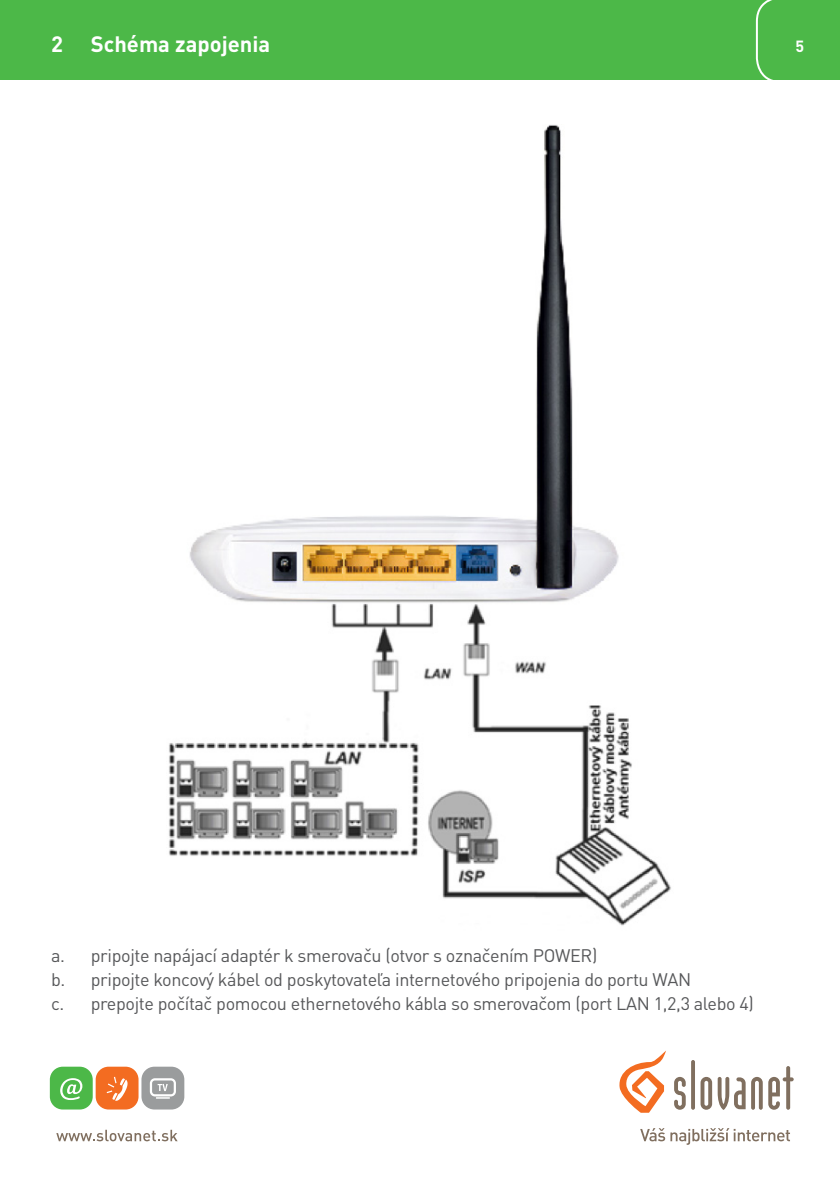
<style>
.page{position:relative;width:840px;height:1191px;background:#fff}
.page>*{position:absolute;margin:0;border:0;box-sizing:border-box;transform-origin:0 0}
.t1{font:700 22px "DIN Pro";color:#fff}
.Text{font:18px "DIN Pro";letter-spacing:-.02em;color:#57585a}
.t2{font:700 16px "DIN Pro";color:#fff}
</style>
<div class="page">
<svg style="left:619px;top:1051px;width:46px;height:61px"></svg>
<svg style="left:56px;top:1129px;width:121px;height:12px"></svg>
<div style="left:50px;top:1066px;width:43px;height:43px;background:#4cb848;border-radius:13px"></div>
<div style="left:96px;top:1066px;width:42px;height:43px;background:#f36c21;border-radius:13px"></div>
<svg style="left:60px;top:1078px;width:22px;height:22px"></svg>
<svg style="left:107px;top:1076px;width:20px;height:24px"></svg>
<div style="left:141px;top:1066px;width:43px;height:43px;background:#9a9c9d;border-radius:13px"></div>
<svg style="left:150px;top:1078px;width:26px;height:20px"></svg>
<svg style="left:674px;top:1076px;width:11px;height:33px"></svg>
<svg style="left:690px;top:1060px;width:4px;height:49px"></svg>
<svg style="left:700px;top:1076px;width:11px;height:33px"></svg>
<svg style="left:717px;top:1066px;width:76px;height:44px"></svg>
<svg style="left:640px;top:1128px;width:24px;height:13px"></svg>
<svg style="left:670px;top:1128px;width:119px;height:16px"></svg>
<div style="left:0;top:0;width:839px;height:79px;background:#4cb848"></div>
<svg style="left:754px;top:0;width:28px;height:80px"></svg>
<img style="left:169px;top:125px;width:502px;height:801px">
<p class="t1" style="left:51px;top:30px;width:13px">2</p>
<p class="t1" style="left:91px;top:30px;width:181px">Schéma zapojenia</p>
<p class="t2" style="left:794px;top:36px;width:10px">5</p>
<p class="Text" style="left:51px;top:942px;width:547px">a. pripojte napájací adaptér k smerovaču (otvor s označením POWER)</p>
<p class="Text" style="left:51px;top:966px;width:641px">b. pripojte koncový kábel od poskytovateľa internetového pripojenia do portu WAN</p>
<p class="Text" style="left:51px;top:990px;width:704px">c. prepojte počítač pomocou ethernetového kábla so smerovačom (port LAN 1,2,3 alebo 4)</p>
</div>
